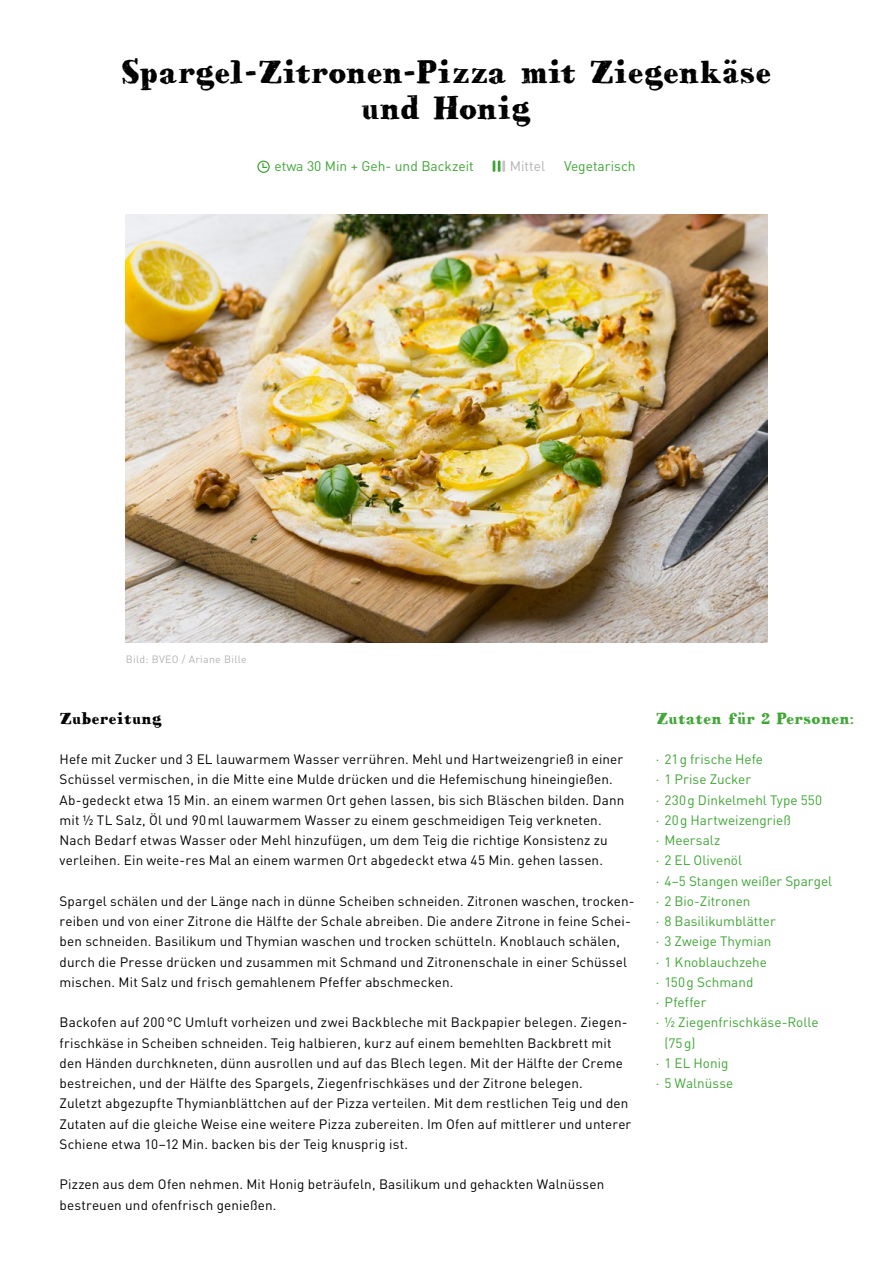
<style>
.page{position:relative;width:893px;height:1263px;background:#fff}
.page>*{position:absolute;margin:0;border:0;box-sizing:border-box;transform-origin:0 0}
.t1{font:500 27px/36px "HVD Bodedo";color:#000;text-align:center}
.t2{font:13.8px "DIN Pro";color:#3fa535}
.t3{font:13.5px/20.2px "DIN";letter-spacing:.01em;color:#000}
.t4{font:13.5px "DIN";color:#3fa535}
.t5{font:500 13.5px "HVD Bodedo";color:#3fa535}
.t6{font:500 13.5px "HVD Bodedo";letter-spacing:.01em;color:#000}
.t7{font:10.5px "DIN Pro";letter-spacing:.03em;color:#b3b2b2}
.s1{color:#b3b2b2}
</style>
<div class="page">
<svg style="left:257px;top:161px;width:13px;height:12px"></svg>
<svg style="left:493px;top:160px;width:12px;height:12px"></svg>
<img style="left:126px;top:215px;width:641px;height:428px">
<h1 class="t1" style="left:121px;top:53px;width:652px">Spargel-Zitronen-Pizza mit Ziegenkäse und Honig</h1>
<p class="t2" style="left:274px;top:155px;width:201px">etwa 30 Min + Geh- und Backzeit</p>
<p class="t2" style="left:510px;top:155px;width:127px"><span class="s1">Mittel</span> Vegetarisch</p>
<p class="t7" style="left:126px;top:651px;width:122px">Bild: BVEO / Ariane Bille</p>
<p class="t6" style="left:60px;top:708px;width:104px">Zubereitung</p>
<p class="t3" style="left:60px;top:749px;width:566px">Hefe mit Zucker und 3 EL lauwarmem Wasser verrühren. Mehl und Hartweizengrieß in einer Schüssel vermischen, in die Mitte eine Mulde drücken und die Hefemischung hineingießen.<br>Ab-gedeckt etwa 15 Min. an einem warmen Ort gehen lassen, bis sich Bläschen bilden. Dann mit ½ TL Salz, Öl und 90ml lauwarmem Wasser zu einem geschmeidigen Teig verkneten.<br>Nach Bedarf etwas Wasser oder Mehl hinzufügen, um dem Teig die richtige Konsistenz zu verleihen. Ein weite-res Mal an einem warmen Ort abgedeckt etwa 45 Min. gehen lassen.</p>
<p class="t3" style="left:60px;top:891px;width:577px">Spargel schälen und der Länge nach in dünne Scheiben schneiden. Zitronen waschen, trocken&shy;reiben und von einer Zitrone die Hälfte der Schale abreiben. Die andere Zitrone in feine Schei&shy;ben schneiden. Basilikum und Thymian waschen und trocken schütteln. Knoblauch schälen, durch die Presse drücken und zusammen mit Schmand und Zitronenschale in einer Schüssel mischen. Mit Salz und frisch gemahlenem Pfeffer abschmecken.</p>
<p class="t3" style="left:60px;top:1012px;width:573px">Backofen auf 200 °C Umluft vorheizen und zwei Backbleche mit Backpapier belegen. Ziegen&shy;frischkäse in Scheiben schneiden. Teig halbieren, kurz auf einem bemehlten Backbrett mit den Händen durchkneten, dünn ausrollen und auf das Blech legen. Mit der Hälfte der Creme bestreichen, und der Hälfte des Spargels, Ziegenfrischkäses und der Zitrone belegen.<br>Zuletzt abgezupfte Thymianblättchen auf der Pizza verteilen. Mit dem restlichen Teig und den Zutaten auf die gleiche Weise eine weitere Pizza zubereiten. Im Ofen auf mittlerer und unterer Schiene etwa 10–12 Min. backen bis der Teig knusprig ist.</p>
<p class="t3" style="left:60px;top:1174px;width:546px">Pizzen aus dem Ofen nehmen. Mit Honig beträufeln, Basilikum und gehackten Walnüssen bestreuen und ofenfrisch genießen.</p>
<p class="t5" style="left:656px;top:708px;width:199px">Zutaten für 2 Personen:</p>
<p class="t4" style="left:656px;top:751px;width:109px">· 21g frische Hefe</p>
<p class="t4" style="left:656px;top:771px;width:97px">· 1 Prise Zucker</p>
<p class="t4" style="left:656px;top:791px;width:168px">· 230g Dinkelmehl Type 550</p>
<p class="t4" style="left:656px;top:811px;width:136px">· 20g Hartweizengrieß</p>
<p class="t4" style="left:656px;top:832px;width:66px">· Meersalz</p>
<p class="t4" style="left:656px;top:852px;width:88px">· 2 EL Olivenöl</p>
<p class="t4" style="left:656px;top:872px;width:178px">· 4–5 Stangen weißer Spargel</p>
<p class="t4" style="left:656px;top:892px;width:96px">· 2 Bio-Zitronen</p>
<p class="t4" style="left:656px;top:913px;width:121px">· 8 Basilikumblätter</p>
<p class="t4" style="left:656px;top:933px;width:117px">· 3 Zweige Thymian</p>
<p class="t4" style="left:656px;top:953px;width:113px">· 1 Knoblauchzehe</p>
<p class="t4" style="left:656px;top:973px;width:99px">· 150g Schmand</p>
<p class="t4" style="left:656px;top:994px;width:52px">· Pfeffer</p>
<p class="t4" style="left:656px;top:1014px;width:164px">· ½ Ziegenfrischkäse-Rolle</p>
<p class="t4" style="left:664px;top:1034px;width:32px">(75g)</p>
<p class="t4" style="left:656px;top:1054px;width:74px">· 1 EL Honig</p>
<p class="t4" style="left:656px;top:1075px;width:79px">· 5 Walnüsse</p>
</div>
